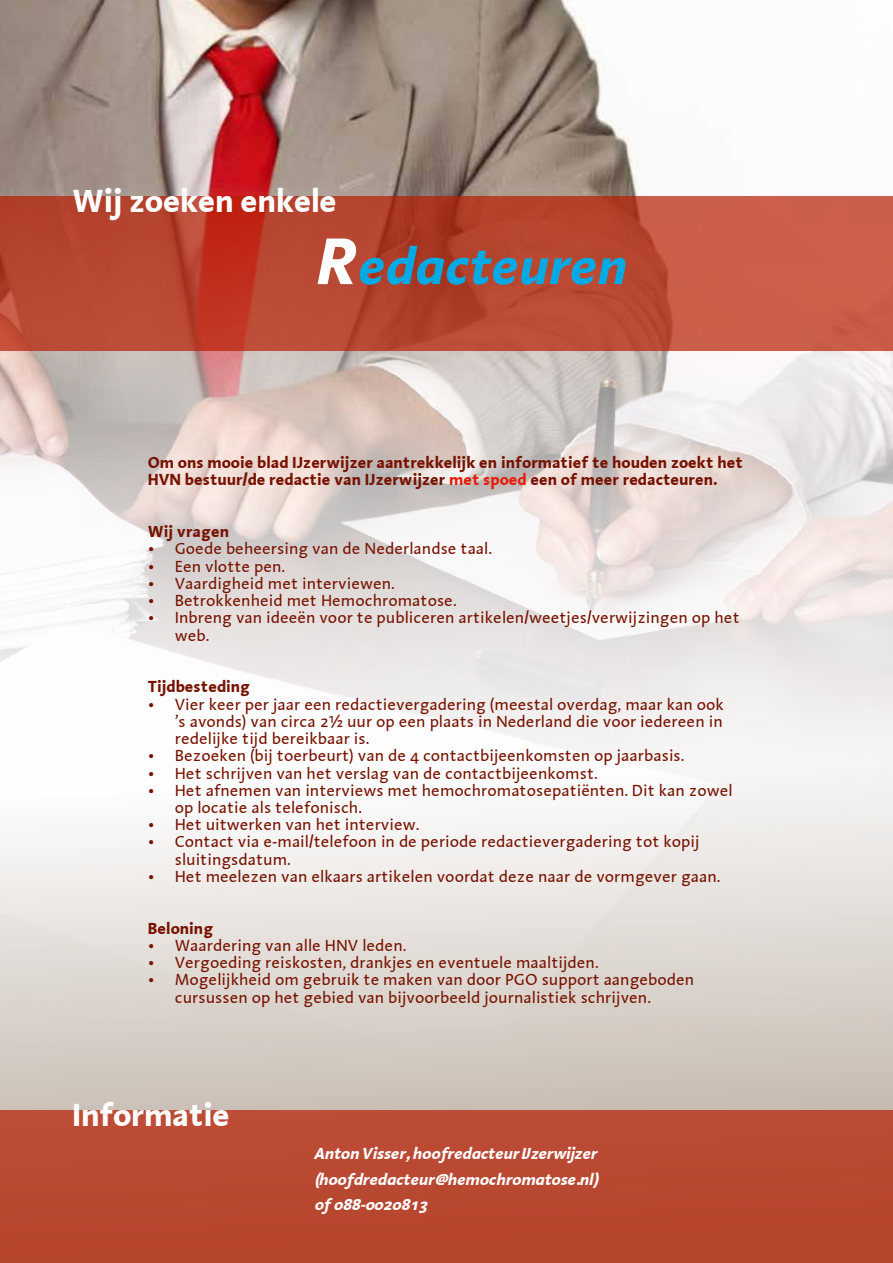
<style>
.page{position:relative;width:893px;height:1263px;background:#fff}
.page>*{position:absolute;margin:0;border:0;box-sizing:border-box;transform-origin:0 0}
.t1{font:italic 700 52.5px "Linotype Aroma";color:#00abe5}
.t2{font:700 33px "Linotype Aroma";letter-spacing:-.01em;color:#fff}
.t3{font:16.5px/17.2px "Linotype Aroma";color:#771200}
.t4{font:700 16.5px/17.2px "Linotype Aroma";color:#771200}
.t5{font:italic 700 16.5px/25.5px "Linotype Aroma";letter-spacing:-.01em;color:#fff;text-align:justify}
.s1{font-size:67.5px;color:#fff}
.s2{color:#e41e0a}
</style>
<div class="page">
<img style="left:0;top:0;width:893px;height:1110px">
<div style="left:0;top:1110px;width:893px;height:153px;background:#b94831"></div>
<svg style="left:0;top:197px;width:893px;height:154px;background:#bc4a36"></svg>
<h2 class="t2" style="left:72px;top:179px;width:266px">Wij zoeken enkele</h2>
<h1 class="t1" style="left:318px;top:231px;width:311px"><span class="s1">R</span>edacteuren</h1>
<p class="t4" style="left:148px;top:453px;width:597px">Om ons mooie blad IJzerwijzer aantrekkelijk en informatief te houden zoekt het<br>HVN bestuur/de redactie van IJzerwijzer <span class="s2">met spoed</span> een of meer redacteuren.</p>
<p class="t4" style="left:148px;top:522px;width:83px">Wij vragen</p>
<p class="t3" style="left:148px;top:540px;width:346px">• Goede beheersing van de Nederlandse taal.</p>
<p class="t3" style="left:148px;top:557px;width:139px">• Een vlotte pen.</p>
<p class="t3" style="left:148px;top:574px;width:248px">• Vaardigheid met interviewen.</p>
<p class="t3" style="left:148px;top:591px;width:310px">• Betrokkenheid met Hemochromatose.</p>
<p class="t3" style="left:175px;top:609px;width:566px;text-indent:-27px">• Inbreng van ideeën voor te publiceren artikelen/weetjes/verwijzingen op het web.</p>
<p class="t4" style="left:148px;top:677px;width:104px">Tijdbesteding</p>
<p class="t3" style="left:175px;top:695px;width:551px;text-align:justify;text-indent:-27px">• Vier keer per jaar een redactievergadering (meestal overdag, maar kan ook ’s avonds) van circa 2½ uur op een plaats in Nederland die voor iedereen in redelijke tijd bereikbaar is.</p>
<p class="t3" style="left:148px;top:747px;width:538px">• Bezoeken (bij toerbeurt) van de 4 contactbijeenkomsten op jaarbasis.</p>
<p class="t3" style="left:148px;top:764px;width:451px">• Het schrijven van het verslag van de contactbijeenkomst.</p>
<p class="t3" style="left:175px;top:781px;width:559px;text-indent:-27px">• Het afnemen van interviews met hemochromatosepatiënten. Dit kan zowel op locatie als telefonisch.</p>
<p class="t3" style="left:148px;top:816px;width:273px">• Het uitwerken van het interview.</p>
<p class="t3" style="left:175px;top:833px;width:526px;text-indent:-27px">• Contact via e-mail/telefoon in de periode redactievergadering tot kopij sluitingsdatum.</p>
<p class="t3" style="left:148px;top:867px;width:574px">• Het meelezen van elkaars artikelen voordat deze naar de vormgever gaan.</p>
<p class="t4" style="left:148px;top:919px;width:67px">Beloning</p>
<p class="t3" style="left:148px;top:936px;width:260px">• Waardering van alle HNV leden.</p>
<p class="t3" style="left:148px;top:954px;width:452px">• Vergoeding reiskosten, drankjes en eventuele maaltijden.</p>
<p class="t3" style="left:175px;top:971px;width:521px;text-indent:-27px">• Mogelijkheid om gebruik te maken van door PGO support aangeboden cursussen op het gebied van bijvoorbeeld journalistiek schrijven.</p>
<h2 class="t2" style="left:72px;top:1093px;width:159px">Informatie</h2>
<p class="t5" style="left:315px;top:1140px;width:285px">Anton Visser, hoofredacteur IJzerwijzer (hoofdredacteur@hemochromatose.nl) of 088-0020813</p>
</div>
